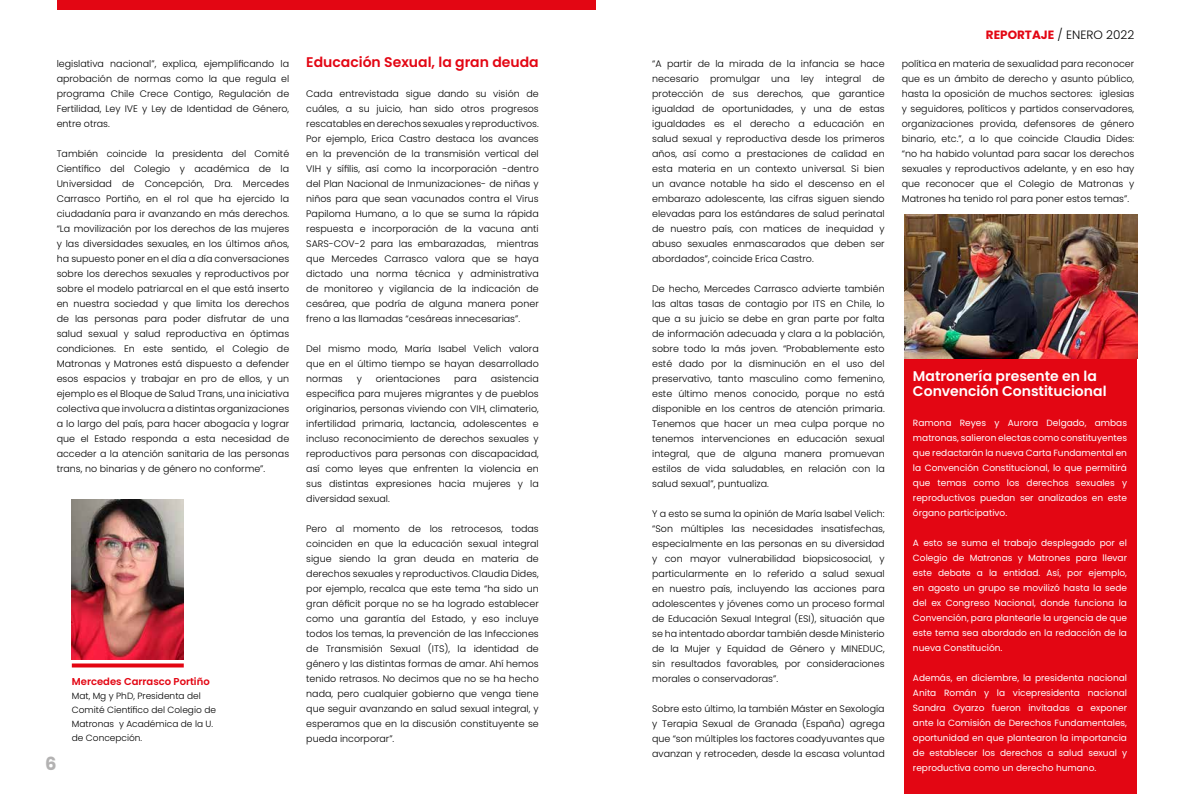
<style>
.page{position:relative;width:1191px;height:794px;background:#fff}
.page>*{position:absolute;margin:0;border:0;box-sizing:border-box;transform-origin:0 0}
.t1{font:700 18px "Poppins";color:#b3b2b2}
.t2{font:600 14px/15px "Poppins";color:#fff}
.t3{font:600 14px "Poppins";color:#e30613}
.t4{font:300 12px "Poppins";color:#000}
.t5{font:600 10px "Poppins";color:#e30613}
.t6{font:300 9.5px/15px "Poppins";color:#000;text-align:justify}
.t7{font:9px/15px "Poppins";color:#fff;text-align:justify}
.t8{font:300 9px/14px "Poppins";color:#000}
.s1{font-weight:700;color:#e30613}
</style>
<div class="page">
<div style="left:904px;top:215px;width:233px;height:579px;background:#e30613"></div>
<img style="left:72px;top:499px;width:111px;height:160px">
<svg style="left:72px;top:663px;width:112px;height:4px"></svg>
<img style="left:904px;top:215px;width:233px;height:143px">
<div style="left:57px;top:0;width:538px;height:10px;background:#e30613"></div>
<p class="t6" style="left:57px;top:56px;width:234px">legislativa nacional”, explica, ejemplificando la aprobación de normas como la que regula el programa Chile Crece Contigo, Regulación de Fertilidad, Ley IVE y Ley de Identidad de Género, entre otras.</p>
<p class="t6" style="left:57px;top:146px;width:234px">También coincide la presidenta del Comité Científico del Colegio y académica de la Universidad de Concepción, Dra. Mercedes Carrasco Portiño, en el rol que ha ejercido la ciudadanía para ir avanzando en más derechos. “La movilización por los derechos de las mujeres y las diversidades sexuales, en los últimos años, ha supuesto poner en el día a día conversaciones sobre los derechos sexuales y reproductivos por sobre el modelo patriarcal en el que está inserto en nuestra sociedad y que limita los derechos de las personas para poder disfrutar de una salud sexual y salud reproductiva en óptimas condiciones. En este sentido, el Colegio de Matronas y Matrones está dispuesto a defender esos espacios y trabajar en pro de ellos, y un ejemplo es el Bloque de Salud Trans, una iniciativa colectiva que involucra a distintas organizaciones a lo largo del país, para hacer abogacía y lograr que el Estado responda a esta necesidad de acceder a la atención sanitaria de las personas trans, no binarias y de género no conforme”.</p>
<h1 class="t1" style="left:45px;top:753px;width:13px">6</h1>
<p class="t5" style="left:72px;top:676px;width:139px">Mercedes Carrasco Portiño</p>
<p class="t8" style="left:72px;top:689px;width:146px">Mat, Mg y PhD, Presidenta del<br>Comité Científico del Colegio de<br>Matronas y Académica de la U. de Concepción.</p>
<h2 class="t3" style="left:306px;top:54px;width:234px">Educación Sexual, la gran deuda</h2>
<p class="t6" style="left:306px;top:86px;width:234px">Cada entrevistada sigue dando su visión de cuáles, a su juicio, han sido otros progresos rescatables en derechos sexuales y reproductivos.<br>Por ejemplo, Erica Castro destaca los avances en la prevención de la transmisión vertical del VIH y sífilis, así como la incorporación -dentro del Plan Nacional de Inmunizaciones- de niñas y niños para que sean vacunados contra el Virus Papiloma Humano, a lo que se suma la rápida respuesta e incorporación de la vacuna anti SARS-COV-2 para las embarazadas, mientras que Mercedes Carrasco valora que se haya dictado una norma técnica y administrativa de monitoreo y vigilancia de la indicación de cesárea, que podría de alguna manera poner freno a las llamadas “cesáreas innecesarias”.</p>
<p class="t6" style="left:306px;top:341px;width:234px">Del mismo modo, María Isabel Velich valora que en el último tiempo se hayan desarrollado normas</p>
<p class="t6" style="left:306px;top:371px;width:234px;text-indent:184px">asistencia especifica para mujeres migrantes y de pueblos originarios, personas viviendo con VIH, climaterio, infertilidad primaria, lactancia, adolescentes e incluso reconocimiento de derechos sexuales y reproductivos para personas con discapacidad, así como leyes que enfrenten la violencia en sus distintas expresiones hacia mujeres y la diversidad sexual.</p>
<p class="t6" style="left:306px;top:521px;width:234px">Pero al momento de los retrocesos, todas coinciden en que la educación sexual integral sigue siendo la gran deuda en materia de derechos sexuales y reproductivos. Claudia Dides, por ejemplo, recalca que este tema “ha sido un gran déficit porque no se ha logrado establecer como una garantía del Estado, y eso incluye todos los temas, la prevención de las Infecciones de Transmisión Sexual (ITS), la identidad de género y las distintas formas de amar. Ahí hemos tenido retrasos. No decimos que no se ha hecho nada, pero cualquier gobierno que venga tiene que seguir avanzando en salud sexual integral, y esperamos que en la discusión constituyente se pueda incorporar”.</p>
<p class="t6" style="left:357px;top:371px;width:7px">y</p>
<p class="t6" style="left:376px;top:371px;width:66px">orientaciones</p>
<p class="t6" style="left:454px;top:371px;width:24px">para</p>
<p class="t6" style="left:652px;top:56px;width:234px">“A partir de la mirada de la infancia se hace necesario promulgar una ley integral de protección de sus derechos, que garantice igualdad de oportunidades, y una de estas igualdades es el derecho a educación en salud sexual y reproductiva desde los primeros años, así como a prestaciones de calidad en esta materia en un contexto universal. Si bien un avance notable ha sido el descenso en el embarazo adolescente, las cifras siguen siendo elevadas para los estándares de salud perinatal de nuestro país, con matices de inequidad y abuso sexuales enmascarados que deben ser abordados”, coincide Erica Castro.</p>
<p class="t6" style="left:652px;top:281px;width:234px">De hecho, Mercedes Carrasco advierte también las altas tasas de contagio por ITS en Chile, lo que a su juicio se debe en gran parte por falta de información adecuada y clara a la población, sobre todo la más joven. “Probablemente esto esté dado por la disminución en el uso del preservativo, tanto masculino como femenino, este último menos conocido, porque no está disponible en los centros de atención primaria.<br>Tenemos que hacer un mea culpa porque no tenemos intervenciones en educación sexual integral, que de alguna manera promuevan estilos de vida saludables, en relación con la salud sexual”, puntualiza.</p>
<p class="t6" style="left:652px;top:506px;width:234px">Y a esto se suma la opinión de María Isabel Velich: “Son múltiples las necesidades insatisfechas, especialmente en las personas en su diversidad y con mayor vulnerabilidad biopsicosocial, y particularmente en lo referido a salud sexual en nuestro país, incluyendo las acciones para adolescentes y jóvenes como un proceso formal de Educación Sexual Integral (ESI), situación que se ha intentado abordar también desde Ministerio de la Mujer y Equidad de Género y MINEDUC, sin resultados favorables, por consideraciones morales o conservadoras”.</p>
<p class="t6" style="left:652px;top:701px;width:234px">Sobre esto último, la también Máster en Sexología y Terapia Sexual de Granada (España) agrega que “son múltiples los factores coadyuvantes que avanzan y retroceden, desde la escasa voluntad</p>
<p class="t4" style="left:985px;top:28px;width:150px"><span class="s1">REPORTAJE</span> / ENERO 2022</p>
<p class="t6" style="left:901px;top:56px;width:234px">política en materia de sexualidad para reconocer que es un ámbito de derecho y asunto público, hasta la oposición de muchos sectores: iglesias y seguidores, políticos y partidos conservadores, organizaciones provida, defensores de género binario, etc.”, a lo que coincide Claudia Dides: “no ha habido voluntad para sacar los derechos sexuales y reproductivos adelante, y en eso hay que reconocer que el Colegio de Matronas y Matrones ha tenido rol para poner estos temas”.</p>
<h2 class="t2" style="left:913px;top:368px;width:195px">Matronería presente en la<br>Convención Constitucional</h2>
<p class="t7" style="left:913px;top:415px;width:216px">Ramona Reyes y Aurora Delgado, ambas matronas, salieron electas como constituyentes que redactarán la nueva Carta Fundamental en la Convención Constitucional, lo que permitirá que temas como los derechos sexuales y reproductivos puedan ser analizados en este órgano participativo.</p>
<p class="t7" style="left:913px;top:535px;width:216px">A esto se suma el trabajo desplegado por el Colegio de Matronas y Matrones para llevar este debate a la entidad. Así, por ejemplo, en agosto un grupo se movilizó hasta la sede del ex Congreso Nacional, donde funciona la Convención, para plantearle la urgencia de que este tema sea abordado en la redacción de la nueva Constitución.</p>
<p class="t7" style="left:913px;top:670px;width:216px">Además, en diciembre, la presidenta nacional Anita Román y la vicepresidenta nacional Sandra Oyarzo fueron invitadas a exponer ante la Comisión de Derechos Fundamentales, oportunidad en que plantearon la importancia de establecer los derechos a salud sexual y reproductiva como un derecho humano.</p>
</div>
